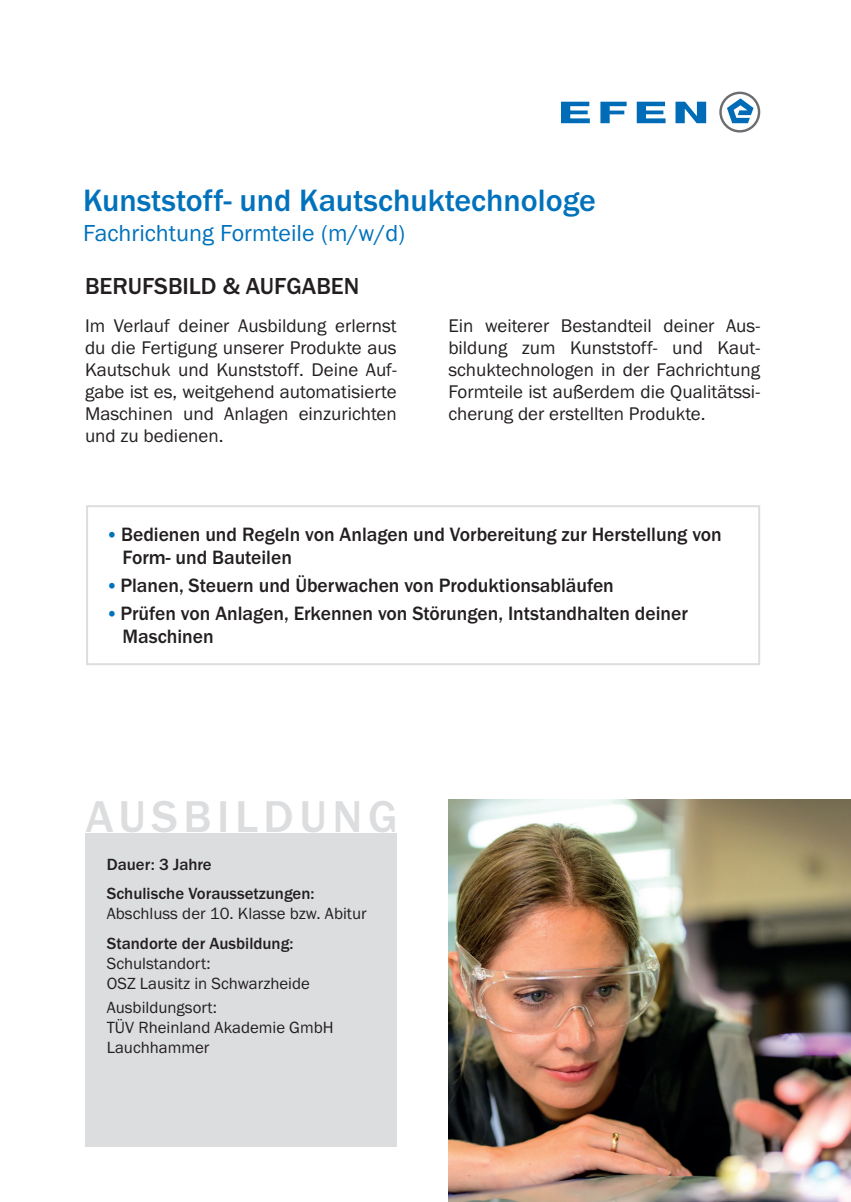
<style>
.page{position:relative;width:851px;height:1202px;background:#fff}
.page>*{position:absolute;margin:0;border:0;box-sizing:border-box;transform-origin:0 0}
.t1{font:500 46.2px "Franklin Gothic URW";letter-spacing:.12em;color:#dcdddf}
.t2{font:500 32px "Franklin Gothic URW";color:#0072bc}
.t3{font:24px "Franklin Gothic URW Boo";color:#0072bc}
.t4{font:500 24px "Franklin Gothic URW";color:#231f20}
.t5{font:500 20px/23px "Franklin Gothic URW";color:#231f20}
.t6{font:19px/22px "Franklin Gothic URW Boo";color:#231f20;text-align:justify}
.t7{font:16.8px/20.2px "Franklin Gothic URW Boo";color:#231f20}
.t8{font:500 16.8px/29.4px "Franklin Gothic URW";color:#231f20}
.s1{font-family:"Comspot";font-weight:300;color:#0072bc}
</style>
<div class="page">
<div style="left:86px;top:505px;width:674px;height:160px;border:2px solid #dcdddf"></div>
<img style="left:448px;top:799px;width:402px;height:403px">
<div style="left:85px;top:833px;width:311px;height:314px;background:#dcdddf"></div>
<svg style="left:726px;top:98px;width:27px;height:25px"></svg>
<div style="left:719px;top:92px;width:41px;height:41px;border:2px solid #6c6d70;border-radius:50%"></div>
<svg style="left:561px;top:102px;width:28px;height:21px"></svg>
<svg style="left:600px;top:102px;width:26px;height:21px"></svg>
<svg style="left:636px;top:102px;width:29px;height:21px"></svg>
<svg style="left:675px;top:102px;width:31px;height:21px"></svg>
<h2 class="t2" style="left:83px;top:181px;width:514px">Kunststoff- und Kautschuktechnologe</h2>
<p class="t3" style="left:83px;top:218px;width:323px">Fachrichtung Formteile (m/w/d)</p>
<p class="t4" style="left:85px;top:272px;width:276px">BERUFSBILD &amp; AUFGABEN</p>
<p class="t6" style="left:85px;top:315px;width:313px">Im Verlauf deiner Ausbildung erlernst du die Fertigung unserer Produkte aus Kautschuk und Kunststoff. Deine Auf&shy;gabe ist es, weitgehend automatisierte Maschinen und Anlagen einzurichten und zu bedienen.</p>
<p class="t6" style="left:448px;top:315px;width:313px">Ein weiterer Bestandteil deiner Aus&shy;bildung zum Kunststoff- und Kaut&shy;schuktechnologen in der Fachrichtung Formteile ist außerdem die Qualitätssi&shy;cherung der erstellten Produkte.</p>
<p class="t5" style="left:122px;top:523px;width:600px;text-indent:-15px"><span class="s1">•</span> Bedienen und Regeln von Anlagen und Vorbereitung zur Herstellung von<br>Form- und Bauteilen</p>
<p class="t5" style="left:108px;top:574px;width:507px"><span class="s1">•</span> Planen, Steuern und Überwachen von Produktionsabläufen</p>
<p class="t5" style="left:122px;top:602px;width:567px;text-indent:-15px"><span class="s1">•</span> Prüfen von Anlagen, Erkennen von Störungen, Intstandhalten deiner<br>Maschinen</p>
<h1 class="t1" style="left:86px;top:788px;width:313px">AUSBILDUNG</h1>
<p class="t8" style="left:107px;top:849px;width:209px">Dauer: 3 Jahre<br>Schulische Voraussetzungen:</p>
<p class="t7" style="left:107px;top:904px;width:261px">Abschluss der 10. Klasse bzw. Abitur</p>
<p class="t8" style="left:107px;top:928px;width:188px">Standorte der Ausbildung:</p>
<p class="t7" style="left:107px;top:953px;width:204px">Schulstandort:<br>OSZ Lausitz in Schwarzheide</p>
<p class="t7" style="left:107px;top:997px;width:228px">Ausbildungsort:<br>TÜV Rheinland Akademie GmbH<br>Lauchhammer</p>
</div>
